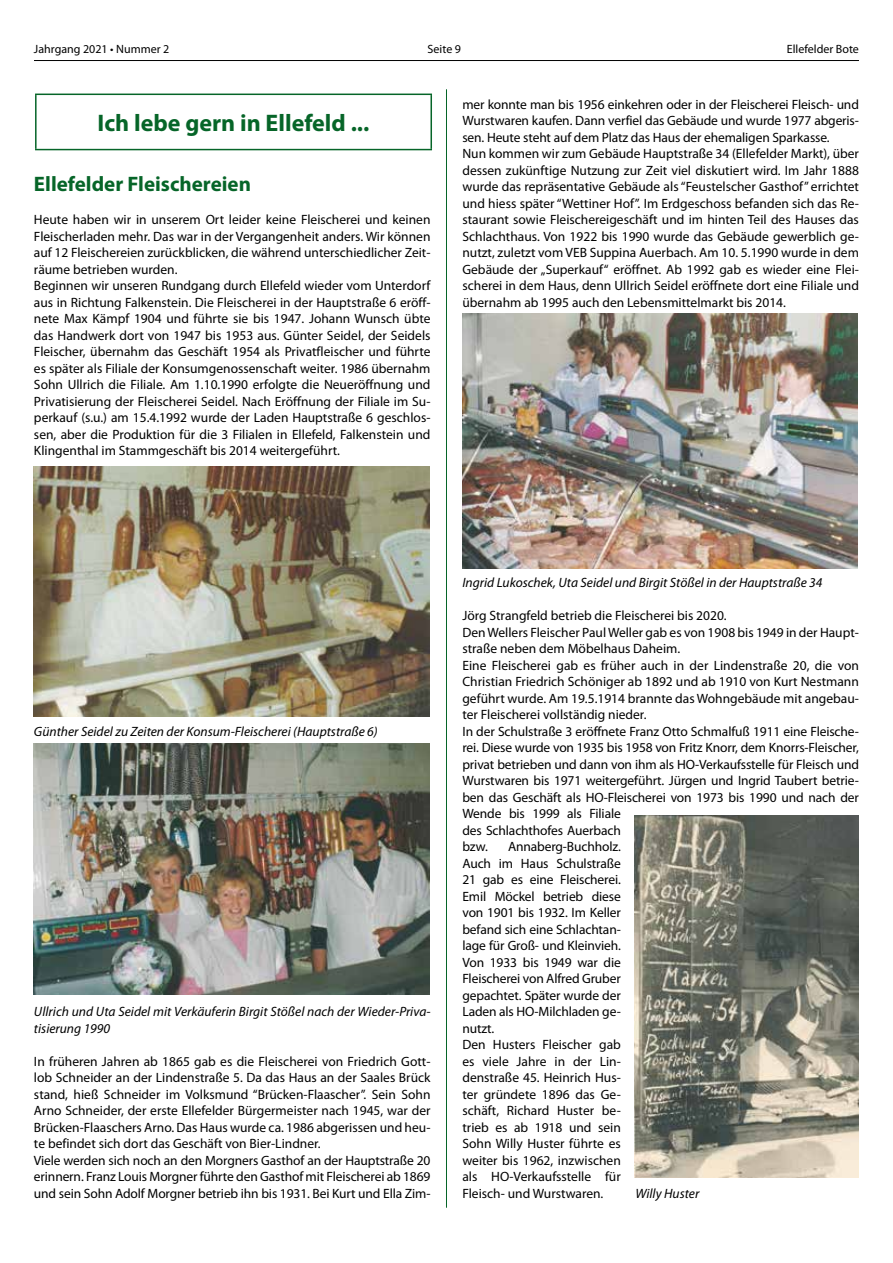
<style>
.page{position:relative;width:893px;height:1263px;background:#fff}
.page>*{position:absolute;margin:0;border:0;box-sizing:border-box;transform-origin:0 0}
.t1{font:700 24px "Myriad Pro";color:#066528}
.t2{font:700 21px "Myriad Pro";color:#066528}
.t3{font:13.5px/16.5px "Myriad Pro";color:#000}
.t4{font:italic 13.5px/16.5px "Myriad Pro";color:#000}
.t5{font:12px "Myriad Pro";color:#000}
</style>
<div class="page">
<hr style="left:34px;top:60px;width:825px;height:1px;background:#000">
<hr style="left:446px;top:89px;width:1px;height:1119px;background:#066528">
<img style="left:34px;top:466px;width:395px;height:251px">
<hr style="left:35px;top:94px;width:397px;height:1px;background:#066528">
<hr style="left:35px;top:95px;width:2px;height:54px;background:#066528">
<hr style="left:430px;top:95px;width:2px;height:54px;background:#066528">
<hr style="left:35px;top:149px;width:397px;height:1px;background:#066528">
<img style="left:462px;top:313px;width:396px;height:255px">
<img style="left:634px;top:815px;width:225px;height:362px">
<img style="left:34px;top:744px;width:395px;height:251px">
<p class="t5" style="left:34px;top:42px;width:137px">Jahrgang 2021 • Nummer 2</p>
<p class="t5" style="left:428px;top:42px;width:35px">Seite 9</p>
<p class="t5" style="left:787px;top:42px;width:74px">Ellefelder Bote</p>
<h1 class="t1" style="left:98px;top:107px;width:273px">Ich lebe gern in Ellefeld ...</h1>
<h2 class="t2" style="left:34px;top:170px;width:218px">Ellefelder Fleischereien</h2>
<p class="t3" style="left:34px;top:211px;width:398px">Heute haben wir in unserem Ort leider keine Fleischerei und keinen Fleischerladen mehr. Das war in der Vergangenheit anders. Wir können auf 12 Fleischereien zurückblicken, die während unterschiedlicher Zeit&shy;räume betrieben wurden.<br>Beginnen wir unseren Rundgang durch Ellefeld wieder vom Unterdorf aus in Richtung Falkenstein. Die Fleischerei in der Hauptstraße 6 eröff&shy;nete Max Kämpf 1904 und führte sie bis 1947. Johann Wunsch übte das Handwerk dort von 1947 bis 1953 aus. Günter Seidel, der Seidels Fleischer, übernahm das Geschäft 1954 als Privatfleischer und führte es später als Filiale der Konsumgenossenschaft weiter. 1986 übernahm Sohn Ullrich die Filiale. Am 1.10.1990 erfolgte die Neueröffnung und Privatisierung der Fleischerei Seidel. Nach Eröffnung der Filiale im Su&shy;perkauf (s.u.) am 15.4.1992 wurde der Laden Hauptstraße 6 geschlos&shy;sen, aber die Produktion für die 3 Filialen in Ellefeld, Falkenstein und Klingenthal im Stammgeschäft bis 2014 weitergeführt.</p>
<p class="t3" style="left:462px;top:96px;width:398px">mer konnte man bis 1956 einkehren oder in der Fleischerei Fleisch- und Wurstwaren kaufen. Dann verfiel das Gebäude und wurde 1977 abgeris&shy;sen. Heute steht auf dem Platz das Haus der ehemaligen Sparkasse.<br>Nun kommen wir zum Gebäude Hauptstraße 34 (Ellefelder Markt), über dessen zukünftige Nutzung zur Zeit viel diskutiert wird. Im Jahr 1888 wurde das repräsentative Gebäude als “Feustelscher Gasthof” errichtet und hiess später “Wettiner Hof”. Im Erdgeschoss befanden sich das Re&shy;staurant sowie Fleischereigeschäft und im hinten Teil des Hauses das Schlachthaus. Von 1922 bis 1990 wurde das Gebäude gewerblich ge&shy;nutzt, zuletzt vom VEB Suppina Auerbach. Am 10. 5.1990 wurde in dem Gebäude der „Superkauf“ eröffnet. Ab 1992 gab es wieder eine Flei&shy;scherei in dem Haus, denn Ullrich Seidel eröffnete dort eine Filiale und übernahm ab 1995 auch den Lebensmittelmarkt bis 2014.</p>
<p class="t4" style="left:34px;top:723px;width:345px">Günther Seidel zu Zeiten der Konsum-Fleischerei (Hauptstraße 6)</p>
<p class="t4" style="left:34px;top:1003px;width:398px">Ullrich und Uta Seidel mit Verkäuferin Birgit Stößel nach der Wieder-Priva&shy;tisierung 1990</p>
<p class="t3" style="left:34px;top:1053px;width:398px">In früheren Jahren ab 1865 gab es die Fleischerei von Friedrich Gott&shy;lob Schneider an der Lindenstraße 5. Da das Haus an der Saales Brück stand, hieß Schneider im Volksmund “Brücken-Flaascher”. Sein Sohn Arno Schneider, der erste Ellefelder Bürgermeister nach 1945, war der Brücken-Flaaschers Arno. Das Haus wurde ca. 1986 abgerissen und heu&shy;te befindet sich dort das Geschäft von Bier-Lindner.<br>Viele werden sich noch an den Morgners Gasthof an der Hauptstraße 20 erinnern. Franz Louis Morgner führte den Gasthof mit Fleischerei ab 1869 und sein Sohn Adolf Morgner betrieb ihn bis 1931. Bei Kurt und Ella Zim-</p>
<p class="t4" style="left:462px;top:574px;width:362px">Ingrid Lukoschek, Uta Seidel und Birgit Stößel in der Hauptstraße 34</p>
<p class="t3" style="left:462px;top:607px;width:398px">Jörg Strangfeld betrieb die Fleischerei bis 2020.<br>Den Wellers Fleischer Paul Weller gab es von 1908 bis 1949 in der Haupt&shy;straße neben dem Möbelhaus Daheim.<br>Eine Fleischerei gab es früher auch in der Lindenstraße 20, die von Christian Friedrich Schöniger ab 1892 und ab 1910 von Kurt Nestmann geführt wurde. Am 19.5.1914 brannte das Wohngebäude mit angebau&shy;ter Fleischerei vollständig nieder.<br>In der Schulstraße 3 eröffnete Franz Otto Schmalfuß 1911 eine Fleische&shy;rei. Diese wurde von 1935 bis 1958 von Fritz Knorr, dem Knorrs-Fleischer, privat betrieben und dann von ihm als HO-Verkaufsstelle für Fleisch und Wurstwaren bis 1971 weitergeführt. Jürgen und Ingrid Taubert betrie&shy;ben das Geschäft als HO-Fleischerei von 1973 bis 1990 und nach der Wende bis 1999 als Filiale<br>des Schlachthofes Auerbach<br>bzw.</p>
<p class="t3" style="left:462px;top:838px;width:160px;text-indent:46px">Annaberg-Buchholz.<br>Auch im Haus Schulstraße<br>21 gab es eine Fleischerei.<br>Emil Möckel betrieb diese von 1901 bis 1932. Im Keller befand sich eine Schlachtan&shy;lage für Groß- und Kleinvieh.<br>Von 1933 bis 1949 war die<br>Fleischerei von Alfred Gruber gepachtet. Später wurde der<br>Laden als HO-Milchladen ge&shy;nutzt.<br>Den Husters Fleischer gab es viele Jahre in der Lin&shy;denstraße 45. Heinrich Hus&shy;ter gründete 1896 das Ge&shy;schäft, Richard Huster be&shy;trieb es ab 1918 und sein<br>Sohn Willy Huster führte es weiter bis 1962, inzwischen als HO-Verkaufsstelle für<br>Fleisch- und Wurstwaren.</p>
<p class="t4" style="left:635px;top:1185px;width:65px">Willy Huster</p>
</div>
